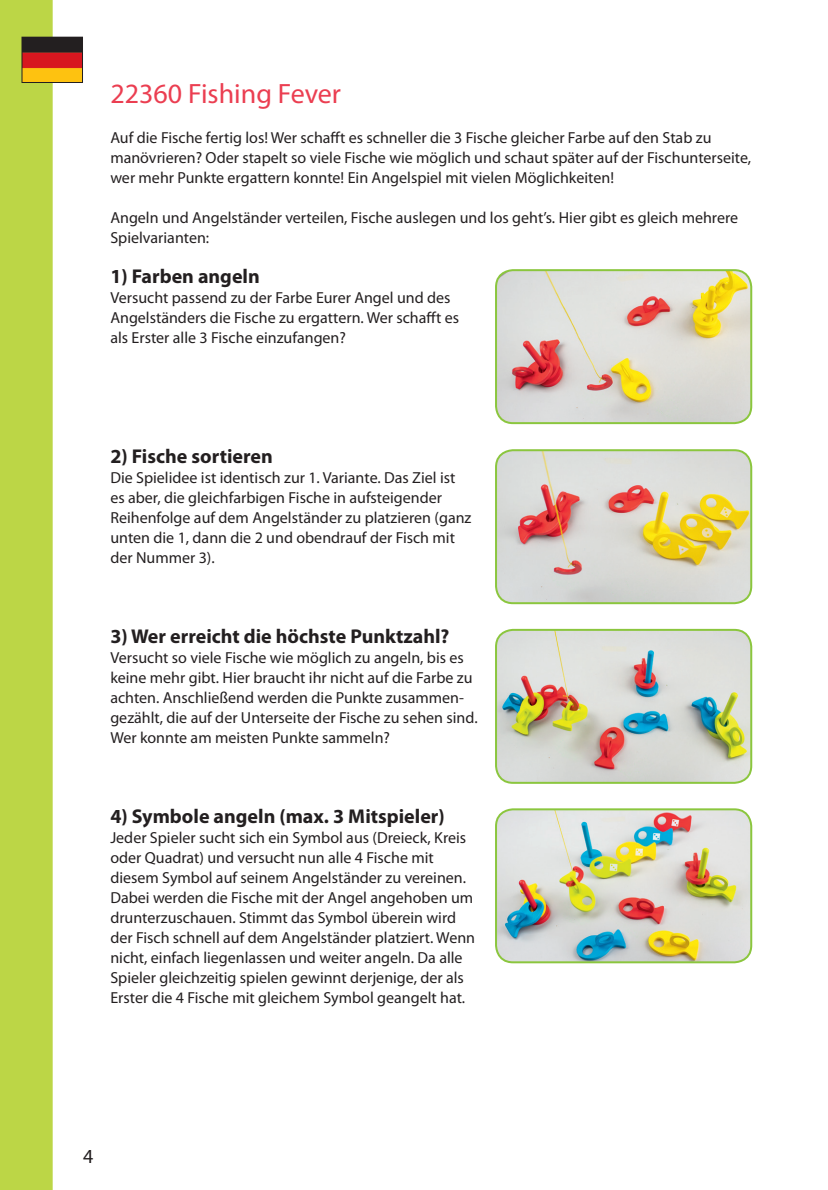
<style>
.page{position:relative;width:828px;height:1190px;background:#fff}
.page>*{position:absolute;margin:0;border:0;box-sizing:border-box;transform-origin:0 0}
.t1{font:28px "Myriad Pro";color:#eb3e51}
.t2{font:700 20px "Myriad Pro";color:#231f20}
.t3{font:20px "Myriad Pro";color:#231f20}
.t4{font:16px/20px "Myriad Pro";color:#231f20}
</style>
<div class="page">
<div style="left:0;top:0;width:53px;height:1190px;background:#bcd646"></div>
<img style="left:23px;top:39px;width:58px;height:42px">
<div style="left:21px;top:37px;width:62px;height:46px;border:1px solid #231f20"></div>
<img style="left:496px;top:270px;width:255px;height:153px">
<div style="left:495px;top:269px;width:257px;height:155px;border:2px solid #8bc63e;border-radius:17px"></div>
<img style="left:496px;top:450px;width:255px;height:153px">
<div style="left:495px;top:449px;width:257px;height:155px;border:2px solid #8bc63e;border-radius:17px"></div>
<img style="left:496px;top:809px;width:255px;height:153px">
<div style="left:495px;top:808px;width:257px;height:155px;border:2px solid #8bc63e;border-radius:17px"></div>
<img style="left:496px;top:630px;width:255px;height:153px">
<div style="left:495px;top:629px;width:257px;height:155px;border:2px solid #8bc63e;border-radius:17px"></div>
<p class="t1" style="left:110px;top:76px;width:232px">22360 Fishing Fever</p>
<p class="t4" style="left:110px;top:127px;width:642px">Auf die Fische fertig los! Wer schafft es schneller die 3 Fische gleicher Farbe auf den Stab zu manövrieren? Oder stapelt so viele Fische wie möglich und schaut später auf der Fischunterseite, wer mehr Punkte ergattern konnte! Ein Angelspiel mit vielen Möglichkeiten!</p>
<p class="t4" style="left:110px;top:207px;width:629px">Angeln und Angelständer verteilen, Fische auslegen und los geht’s. Hier gibt es gleich mehrere<br>Spielvarianten:</p>
<p class="t2" style="left:110px;top:263px;width:151px">1) Farben angeln</p>
<p class="t4" style="left:110px;top:287px;width:350px">Versucht passend zu der Farbe Eurer Angel und des<br>Angelständers die Fische zu ergattern. Wer schafft es als Erster alle 3 Fische einzufangen?</p>
<p class="t2" style="left:110px;top:443px;width:164px">2) Fische sortieren</p>
<p class="t4" style="left:110px;top:467px;width:362px">Die Spielidee ist identisch zur 1. Variante. Das Ziel ist es aber, die gleichfarbigen Fische in aufsteigender Reihenfolge auf dem Angelständer zu platzieren (ganz unten die 1, dann die 2 und obendrauf der Fisch mit der Nummer 3).</p>
<p class="t2" style="left:110px;top:623px;width:341px">3) Wer erreicht die höchste Punktzahl?</p>
<p class="t4" style="left:110px;top:647px;width:369px">Versucht so viele Fische wie möglich zu angeln, bis es keine mehr gibt. Hier braucht ihr nicht auf die Farbe zu achten. Anschließend werden die Punkte zusammen&shy;gezählt, die auf der Unterseite der Fische zu sehen sind.<br>Wer konnte am meisten Punkte sammeln?</p>
<p class="t2" style="left:110px;top:803px;width:336px">4) Symbole angeln (max. 3 Mitspieler)</p>
<p class="t4" style="left:110px;top:827px;width:366px">Jeder Spieler sucht sich ein Symbol aus (Dreieck, Kreis oder Quadrat) und versucht nun alle 4 Fische mit diesem Symbol auf seinem Angelständer zu vereinen.<br>Dabei werden die Fische mit der Angel angehoben um drunterzuschauen. Stimmt das Symbol überein wird der Fisch schnell auf dem Angelständer platziert. Wenn nicht, einfach liegenlassen und weiter angeln. Da alle Spieler gleichzeitig spielen gewinnt derjenige, der als Erster die 4 Fische mit gleichem Symbol geangelt hat.</p>
<p class="t3" style="left:83px;top:1144px;width:12px">4</p>
</div>
